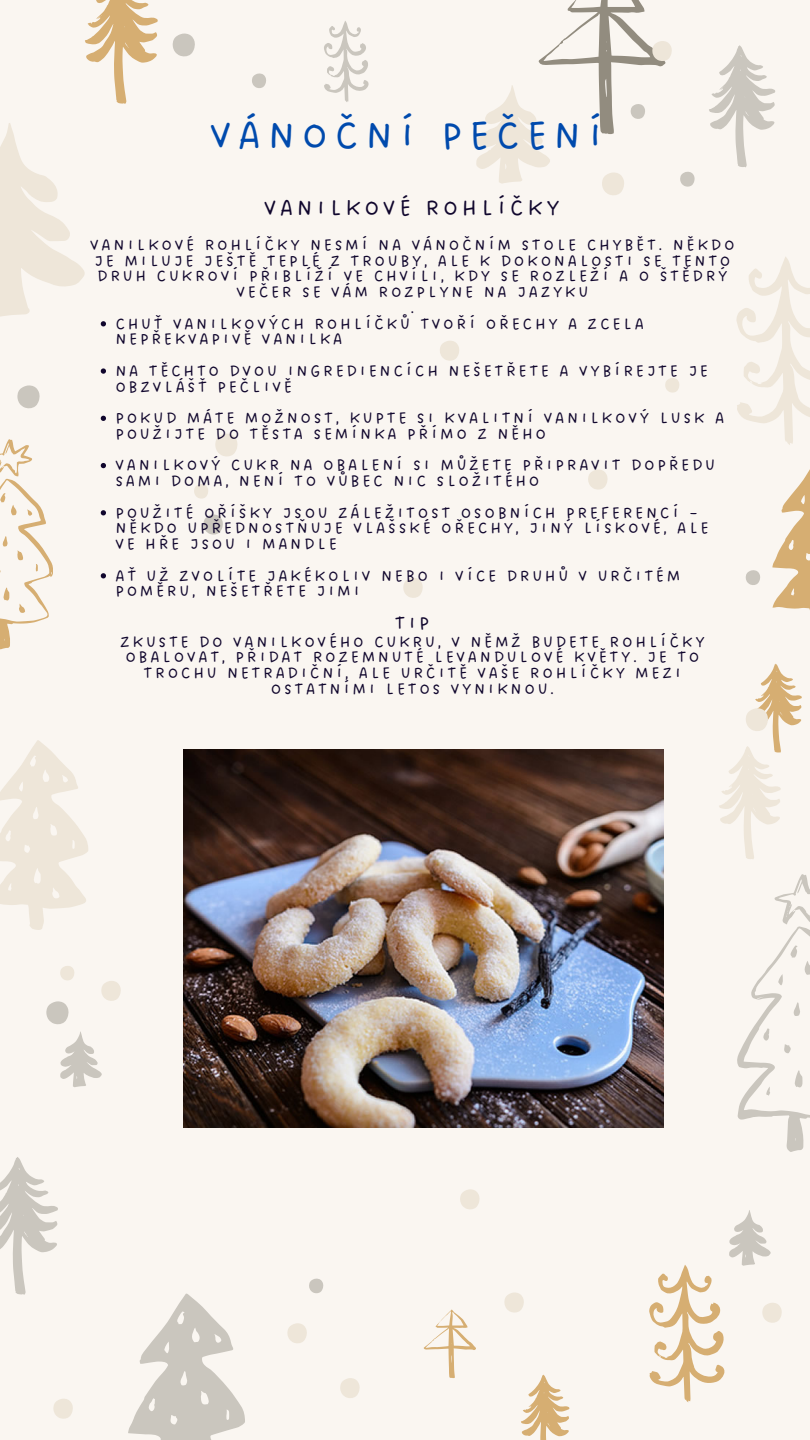
<style>
.page{position:relative;width:810px;height:1440px;background:#faf6f1}
.page>*{position:absolute;margin:0;border:0;box-sizing:border-box;transform-origin:0 0}
.t1{font:42px "DO Sans Regular";letter-spacing:.155em;color:#004aad}
.t2{font:24px "DO Sans Regular";letter-spacing:.155em;color:#10062d}
.t3{font:20px "DO Sans Regular";color:#10062d}
.t4{font:17px/15.8px "DO Sans Regular";letter-spacing:.155em;color:#10062d}
</style>
<div class="page">
<svg style="left:0;top:1157px;width:58px;height:138px"></svg>
<svg style="left:85px;top:0;width:73px;height:104px"></svg>
<svg style="left:521px;top:1375px;width:49px;height:65px"></svg>
<svg style="left:709px;top:45px;width:66px;height:123px"></svg>
<svg style="left:736px;top:257px;width:74px;height:188px"></svg>
<svg style="left:324px;top:21px;width:45px;height:81px"></svg>
<svg style="left:423px;top:1309px;width:53px;height:69px"></svg>
<svg style="left:60px;top:1031px;width:42px;height:56px"></svg>
<svg style="left:0;top:123px;width:85px;height:194px"></svg>
<svg style="left:772px;top:469px;width:38px;height:141px"></svg>
<svg style="left:128px;top:1294px;width:117px;height:146px"></svg>
<svg style="left:0;top:740px;width:88px;height:190px"></svg>
<svg style="left:0;top:439px;width:53px;height:210px"></svg>
<svg style="left:737px;top:874px;width:73px;height:278px"></svg>
<svg style="left:46px;top:1001px;width:23px;height:24px"></svg>
<svg style="left:215px;top:434px;width:23px;height:23px"></svg>
<svg style="left:719px;top:664px;width:83px;height:195px"></svg>
<svg style="left:588px;top:470px;width:20px;height:20px"></svg>
<svg style="left:460px;top:1189px;width:20px;height:20px"></svg>
<svg style="left:101px;top:981px;width:20px;height:20px"></svg>
<svg style="left:504px;top:1293px;width:20px;height:20px"></svg>
<svg style="left:287px;top:1323px;width:20px;height:20px"></svg>
<svg style="left:340px;top:1378px;width:20px;height:20px"></svg>
<svg style="left:649px;top:1210px;width:133px;height:192px"></svg>
<svg style="left:440px;top:341px;width:19px;height:20px"></svg>
<svg style="left:53px;top:1399px;width:20px;height:20px"></svg>
<svg style="left:203px;top:515px;width:20px;height:20px"></svg>
<svg style="left:403px;top:578px;width:20px;height:20px"></svg>
<svg style="left:17px;top:385px;width:23px;height:24px"></svg>
<svg style="left:173px;top:34px;width:22px;height:23px"></svg>
<svg style="left:680px;top:172px;width:15px;height:15px"></svg>
<svg style="left:476px;top:0;width:196px;height:195px"></svg>
<svg style="left:746px;top:570px;width:14px;height:15px"></svg>
<svg style="left:665px;top:378px;width:14px;height:15px"></svg>
<svg style="left:60px;top:966px;width:14px;height:15px"></svg>
<svg style="left:309px;top:1279px;width:15px;height:15px"></svg>
<svg style="left:252px;top:74px;width:14px;height:14px"></svg>
<svg style="left:194px;top:484px;width:14px;height:15px"></svg>
<img style="left:184px;top:750px;width:480px;height:378px">
<svg style="left:101px;top:321px;width:5px;height:5px"></svg>
<svg style="left:101px;top:368px;width:5px;height:6px"></svg>
<svg style="left:101px;top:416px;width:5px;height:5px"></svg>
<svg style="left:101px;top:463px;width:5px;height:5px"></svg>
<svg style="left:101px;top:510px;width:5px;height:5px"></svg>
<svg style="left:101px;top:573px;width:5px;height:5px"></svg>
<p class="t1" style="left:210px;top:111px;width:395px">VÁNOČNÍ PEČENÍ</p>
<p class="t2" style="left:264px;top:194px;width:297px">VANILKOVÉ ROHLÍČKY</p>
<p class="t4" style="left:90px;top:238px;width:646px;text-align:center">VANILKOVÉ ROHLÍČKY NESMÍ NA VÁNOČNÍM STOLE CHYBĚT. NĚKDO JE MILUJE JEŠTĚ TEPLÉ Z TROUBY, ALE K DOKONALOSTI SE TENTO DRUH CUKROVÍ PŘIBLÍŽÍ VE CHVÍLI, KDY SE ROZLEŽÍ A O ŠTĚDRÝ VEČER SE VÁM ROZPLYNE NA JAZYKU</p>
<p class="t4" style="left:411px;top:301px;width:5px">.</p>
<p class="t4" style="left:115px;top:317px;width:530px">CHUŤ VANILKOVÝCH ROHLÍČKŮ TVOŘÍ OŘECHY A ZCELA<br>NEPŘEKVAPIVĚ VANILKA</p>
<p class="t4" style="left:115px;top:364px;width:594px">NA TĚCHTO DVOU INGREDIENCÍCH NEŠETŘETE A VYBÍREJTE JE<br>OBZVLÁŠŤ PEČLIVĚ</p>
<p class="t4" style="left:115px;top:411px;width:611px">POKUD MÁTE MOŽNOST, KUPTE SI KVALITNÍ VANILKOVÝ LUSK A<br>POUŽIJTE DO TĚSTA SEMÍNKA PŘÍMO Z NĚHO</p>
<p class="t4" style="left:115px;top:458px;width:601px">VANILKOVÝ CUKR NA OBALENÍ SI MŮŽETE PŘIPRAVIT DOPŘEDU<br>SAMI DOMA, NENÍ TO VŮBEC NIC SLOŽITÉHO</p>
<p class="t4" style="left:115px;top:506px;width:595px">POUŽITÉ OŘÍŠKY JSOU ZÁLEŽITOST OSOBNÍCH PREFERENCÍ –<br>NĚKDO UPŘEDNOSTŇUJE VLAŠSKÉ OŘECHY, JINÝ LÍSKOVÉ, ALE<br>VE HŘE JSOU I MANDLE</p>
<p class="t4" style="left:115px;top:569px;width:566px">AŤ UŽ ZVOLÍTE JAKÉKOLIV NEBO I VÍCE DRUHŮ V URČITÉM<br>POMĚRU, NEŠETŘETE JIMI</p>
<p class="t3" style="left:395px;top:612px;width:36px">TIP</p>
<p class="t4" style="left:120px;top:635px;width:586px;text-align:center">ZKUSTE DO VANILKOVÉHO CUKRU, V NĚMŽ BUDETE ROHLÍČKY OBALOVAT, PŘIDAT ROZEMNUTÉ LEVANDULOVÉ KVĚTY. JE TO TROCHU NETRADIČNÍ, ALE URČITĚ VAŠE ROHLÍČKY MEZI OSTATNÍMI LETOS VYNIKNOU.</p>
</div>
